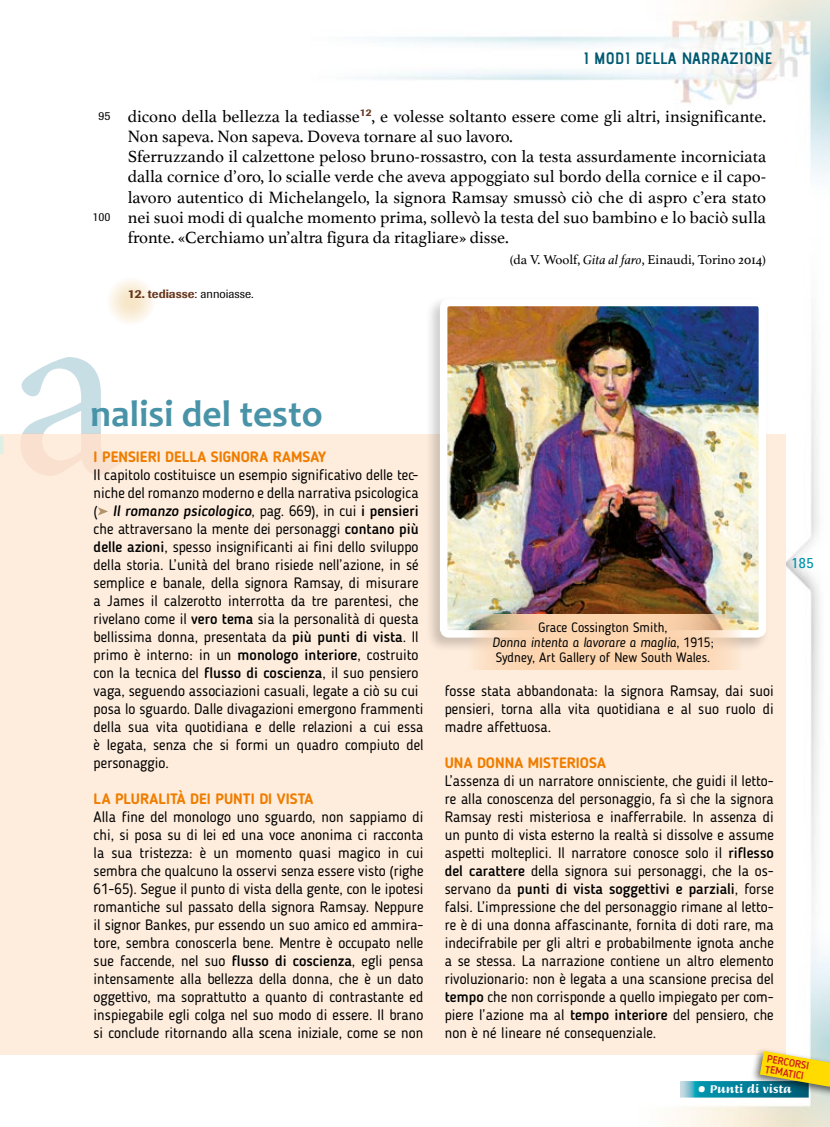
<style>
.page{position:relative;width:830px;height:1127px;background:#fff}
.page>*{position:absolute;margin:0;border:0;box-sizing:border-box;transform-origin:0 0}
.t1{font:700 37.5px "Candara";color:#4993a8}
.t2{font:17.25px/20.2px "Athelas";color:#000}
.t3{font:700 16.5px "Advent Pro";letter-spacing:.02em;color:#005a72}
.t4{font:700 15.75px "Rotis Sans Serif Std";color:#0094ac;scale:.9 1}
.t5{font:15px/18px "Blogger Sans";color:#000;text-align:justify}
.t6{font:700 15px "Blogger Sans";color:#ef7d00}
.t7{font:13.5px/15px "Blogger Sans";color:#000;text-align:center}
.t8{font:13.5px "Athelas";color:#000}
.t9{font:500 12px "Imago";color:#6a3a21}
.t10{font:700 12px "Briem Script Std";color:#fff;scale:1.04 1}
.t11{font:12px "Imago";color:#000}
.t12{font:500 10.5px/10.5px "Blogger Sans";color:#cd171a}
.s1{font-style:italic}
.s2{font-weight:400;color:#000}
.s3{font-weight:500;font-style:italic}
.s4{font-weight:500}
</style>
<div class="page">
<img style="left:1px;top:0;width:828px;height:1127px">
<svg style="left:106px;top:276px;width:49px;height:49px"></svg>
<div style="left:0;top:434px;width:784px;height:620px;background:#feeddd"></div>
<hr style="left:0;top:436px;width:4px;height:18px;background:#e0efe3">
<svg style="left:20px;top:357px;width:102px;height:119px"></svg>
<svg style="left:98px;top:507px;width:10px;height:8px"></svg>
<div style="left:425px;top:296px;width:344px;height:357px;background:#000;opacity:.2"></div>
<img style="left:448px;top:308px;width:308px;height:321px">
<div style="left:439px;top:299px;width:326px;height:339px;border:8px solid #fff;border-radius:5px"></div>
<svg style="left:464px;top:614px;width:277px;height:55px;fill:#fcd4ae"></svg>
<svg style="left:679px;top:1081px;width:70px;height:16px"></svg>
<div style="left:749px;top:1047px;width:80px;height:52px;background:#000;opacity:.6"></div>
<svg style="left:759px;top:1051px;width:70px;height:36px"></svg>
<p class="t3" style="left:583px;top:48px;width:190px">I MODI DELLA NARRAZIONE</p>
<p class="t11" style="left:99px;top:108px;width:13px">95</p>
<p class="t11" style="left:93px;top:210px;width:19px">100</p>
<p class="t2" style="left:128px;top:105px;width:639px">dicono della bellezza la tediasse<sup>12</sup>, e volesse soltanto essere come gli altri, insignificante.<br>Non sapeva. Non sapeva. Doveva tornare al suo lavoro.<br>Sferruzzando il calzettone peloso bruno-rossastro, con la testa assurdamente incorniciata dalla cornice d’oro, lo scialle verde che aveva appoggiato sul bordo della cornice e il capo&shy;lavoro autentico di Michelangelo, la signora Ramsay smussò ciò che di aspro c’era stato nei suoi modi di qualche momento prima, sollevò la testa del suo bambino e lo baciò sulla fronte. «Cerchiamo un’altra figura da ritagliare» disse.</p>
<p class="t8" style="left:509px;top:249px;width:258px">(da V. Woolf, <span class="s1">Gita al faro</span>, Einaudi, Torino 2014)</p>
<p class="t9" style="left:128px;top:286px;width:127px">12. tediasse<span class="s2">: annoiasse.</span></p>
<h1 class="t1" style="left:90px;top:391px;width:233px">nalisi del testo</h1>
<p class="t6" style="left:94px;top:447px;width:234px">I PENSIERI DELLA SIGNORA RAMSAY</p>
<p class="t5" style="left:94px;top:465px;width:331px;text-align:left">Il capitolo costituisce un esempio significativo delle tec&shy;niche del romanzo moderno e della narrativa psicologica ( <span class="s3">Il romanzo psicologico</span>, pag. 669), in cui <span class="s4">i pensieri </span>che attraversano la mente dei personaggi <span class="s4">contano più delle azioni</span>, spesso insignificanti ai fini dello sviluppo della storia. L’unità del brano risiede nell’azione, in sé semplice e banale, della signora Ramsay, di misurare a James il calzerotto interrotta da tre parentesi, che rivelano come il <span class="s4">vero tema</span> sia la personalità di questa bellissima donna, presentata da <span class="s4">più punti di vista</span>. Il primo è interno: in un <span class="s4">monologo interiore</span>, costruito con la tecnica del <span class="s4">flusso di coscienza</span>, il suo pensiero vaga, seguendo associazioni casuali, legate a ciò su cui posa lo sguardo. Dalle divagazioni emergono frammenti della sua vita quotidiana e delle relazioni a cui essa è legata, senza che si formi un quadro compiuto del personaggio.</p>
<p class="t6" style="left:94px;top:789px;width:221px">LA PLURALITÀ DEI PUNTI DI VISTA</p>
<p class="t5" style="left:94px;top:807px;width:331px">Alla fine del monologo uno sguardo, non sappiamo di chi, si posa su di lei ed una voce anonima ci racconta la sua tristezza: è un momento quasi magico in cui sembra che qualcuno la osservi senza essere visto (righe 61-65). Segue il punto di vista della gente, con le ipotesi romantiche sul passato della signora Ramsay. Neppure il signor Bankes, pur essendo un suo amico ed ammira&shy;tore, sembra conoscerla bene. Mentre è occupato nelle sue faccende, nel suo <span class="s4">flusso di coscienza</span>, egli pensa intensamente alla bellezza della donna, che è un dato oggettivo, ma soprattutto a quanto di contrastante ed inspiegabile egli colga nel suo modo di essere. Il brano si conclude ritornando alla scena iniziale, come se non</p>
<p class="t4" style="left:790px;top:552px;width:27px">185</p>
<p class="t7" style="left:492px;top:620px;width:223px">Grace Cossington Smith,<br><span class="s1">Donna intenta a lavorare a maglia</span>, 1915;<br>Sydney, Art Gallery of New South Wales.</p>
<p class="t5" style="left:444px;top:681px;width:330px">fosse stata abbandonata: la signora Ramsay, dai suoi pensieri, torna alla vita quotidiana e al suo ruolo di madre affettuosa.</p>
<p class="t6" style="left:444px;top:753px;width:162px">UNA DONNA MISTERIOSA</p>
<p class="t5" style="left:444px;top:771px;width:330px">L’assenza di un narratore onnisciente, che guidi il letto&shy;re alla conoscenza del personaggio, fa sì che la signora Ramsay resti misteriosa e inafferrabile. In assenza di un punto di vista esterno la realtà si dissolve e assume aspetti molteplici. Il narratore conosce solo il <span class="s4">riflesso del carattere</span> della signora sui personaggi, che la os&shy;servano da <span class="s4">punti di vista soggettivi e parziali</span>, forse falsi. L’impressione che del personaggio rimane al letto&shy;re è di una donna affascinante, fornita di doti rare, ma indecifrabile per gli altri e probabilmente ignota anche a se stessa. La narrazione contiene un altro elemento rivoluzionario: non è legata a una scansione precisa del <span class="s4">tempo</span> che non corrisponde a quello impiegato per com&shy;piere l’azione ma al <span class="s4">tempo interiore</span> del pensiero, che non è né lineare né consequenziale.</p>
<p class="t12" style="left:767px;top:1053px;width:44px;rotate:10deg">PERCORSI<br>TEMATICI</p>
<p class="t10" style="left:696px;top:1082px;width:92px">• Punti di vista</p>
</div>
